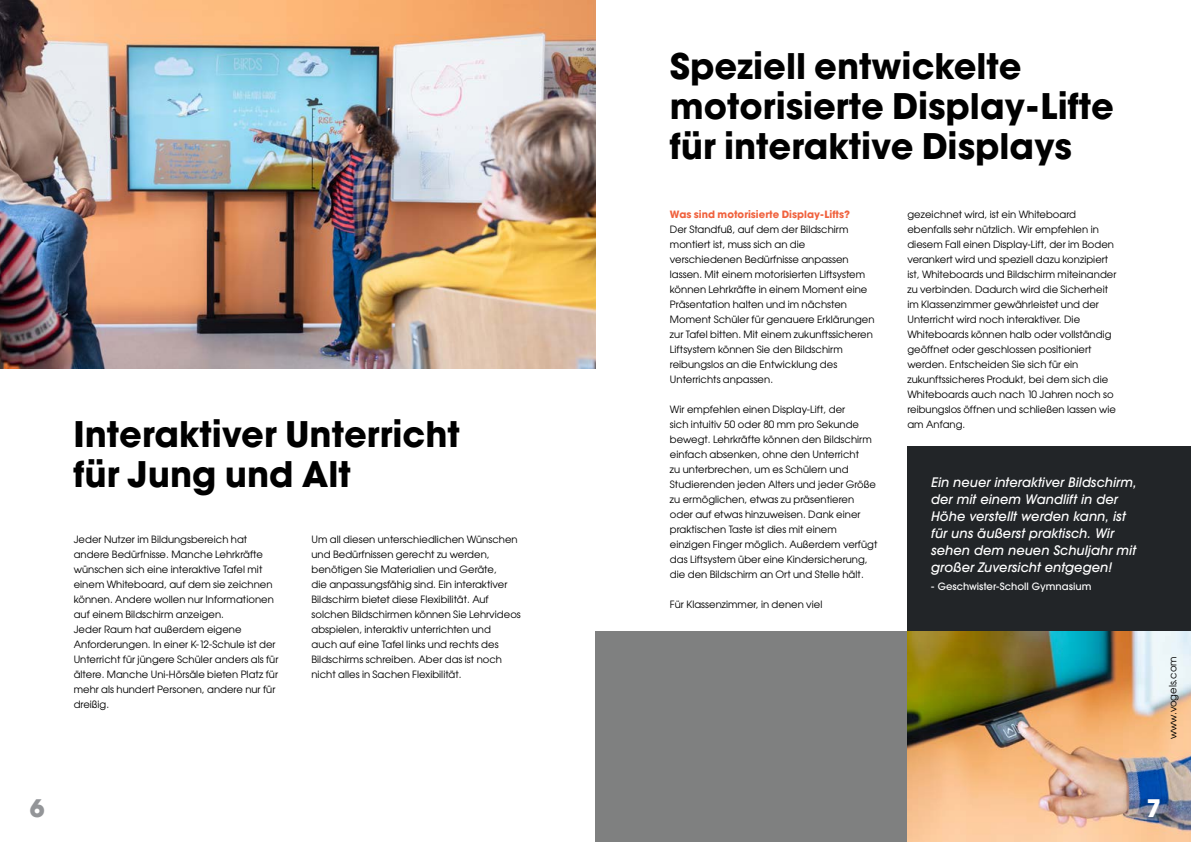
<style>
.page{position:relative;width:1191px;height:842px;background:#fff}
.page>*{position:absolute;margin:0;border:0;box-sizing:border-box;transform-origin:0 0}
.t1{font:35px/40px "Avant Garde Gothic Bd ITC";color:#000}
.t2{font:24px "Avant Garde Gothic Bd ITC";color:#939598}
.t3{font:24px "Avant Garde Gothic Bd ITC";color:#fff}
.t4{font:italic 13px/17px "Avant Garde Gothic Md ITC";letter-spacing:.005em;color:#fff}
.t5{font:10px/15px "Avant Garde Gothic Bk ITC";letter-spacing:.005em;color:#000}
.t6{font:10px "Avant Garde Gothic Bd ITC";letter-spacing:.005em;color:#f0623e}
.t7{font:10px "Avant Garde Gothic Md ITC";color:#fff}
</style>
<div class="page">
<img style="left:0;top:0;width:595px;height:368px">
<div style="left:595px;top:631px;width:372px;height:211px;background:#7f8080"></div>
<div style="left:907px;top:446px;width:284px;height:396px;background:#222528"></div>
<img style="left:907px;top:631px;width:284px;height:211px">
<h1 class="t1" style="left:73px;top:415px;width:388px">Interaktiver Unterricht für Jung und Alt</h1>
<p class="t5" style="left:74px;top:532px;width:206px">Jeder Nutzer im Bildungsbereich hat andere Bedürfnisse. Manche Lehrkräfte wünschen sich eine interaktive Tafel mit einem Whiteboard, auf dem sie zeichnen können. Andere wollen nur Informationen auf einem Bildschirm anzeigen.<br>Jeder Raum hat außerdem eigene Anforderungen. In einer K-12-Schule ist der Unterricht für jüngere Schüler anders als für ältere. Manche Uni-Hörsäle bieten Platz für mehr als hundert Personen, andere nur für dreißig.</p>
<p class="t5" style="left:311px;top:532px;width:211px">Um all diesen unterschiedlichen Wünschen und Bedürfnissen gerecht zu werden, benötigen Sie Materialien und Geräte,<br>die anpassungsfähig sind. Ein interaktiver Bildschirm bietet diese Flexibilität. Auf solchen Bildschirmen können Sie Lehrvideos abspielen, interaktiv unterrichten und<br>auch auf eine Tafel links und rechts des Bildschirms schreiben. Aber das ist noch nicht alles in Sachen Flexibilität.</p>
<h1 class="t1" style="left:670px;top:47px;width:445px">Speziell entwickelte motorisierte Display-Lifte für interaktive Displays</h1>
<p class="t6" style="left:670px;top:208px;width:182px">Was sind motorisierte Display-Lifts?</p>
<p class="t5" style="left:670px;top:222px;width:206px">Der Standfuß, auf dem der Bildschirm montiert ist, muss sich an die verschiedenen Bedürfnisse anpassen lassen. Mit einem motorisierten Liftsystem können Lehrkräfte in einem Moment eine Präsentation halten und im nächsten Moment Schüler für genauere Erklärungen zur Tafel bitten. Mit einem zukunftssicheren Liftsystem können Sie den Bildschirm reibungslos an die Entwicklung des Unterrichts anpassen.</p>
<p class="t5" style="left:670px;top:402px;width:209px">Wir empfehlen einen Display-Lift, der<br>sich intuitiv 50 oder 80 mm pro Sekunde bewegt. Lehrkräfte können den Bildschirm einfach absenken, ohne den Unterricht<br>zu unterbrechen, um es Schülern und Studierenden jeden Alters und jeder Größe zu ermöglichen, etwas zu präsentieren oder auf etwas hinzuweisen. Dank einer praktischen Taste ist dies mit einem einzigen Finger möglich. Außerdem verfügt das Liftsystem über eine Kindersicherung, die den Bildschirm an Ort und Stelle hält.</p>
<p class="t5" style="left:670px;top:597px;width:154px">Für Klassenzimmer, in denen viel</p>
<p class="t5" style="left:907px;top:207px;width:210px">gezeichnet wird, ist ein Whiteboard ebenfalls sehr nützlich. Wir empfehlen in diesem Fall einen Display-Lift, der im Boden verankert wird und speziell dazu konzipiert ist, Whiteboards und Bildschirm miteinander zu verbinden. Dadurch wird die Sicherheit im Klassenzimmer gewährleistet und der Unterricht wird noch interaktiver. Die Whiteboards können halb oder vollständig geöffnet oder geschlossen positioniert werden. Entscheiden Sie sich für ein zukunftssicheres Produkt, bei dem sich die Whiteboards auch nach 10 Jahren noch so reibungslos öffnen und schließen lassen wie am Anfang.</p>
<h3 class="t4" style="left:931px;top:474px;width:207px">Ein neuer interaktiver Bildschirm, der mit einem Wandlift in der<br>Höhe verstellt werden kann, ist für uns äußerst praktisch. Wir sehen dem neuen Schuljahr mit großer Zuversicht entgegen!</h3>
<p class="t7" style="left:931px;top:580px;width:162px">- Geschwister-Scholl Gymnasium</p>
<p class="t5" style="left:1165px;top:739px;width:84px;rotate:-90deg">www.vogels.com</p>
<h2 class="t2" style="left:30px;top:792px;width:16px">6</h2>
<h2 class="t3" style="left:1146px;top:792px;width:16px">7</h2>
</div>
